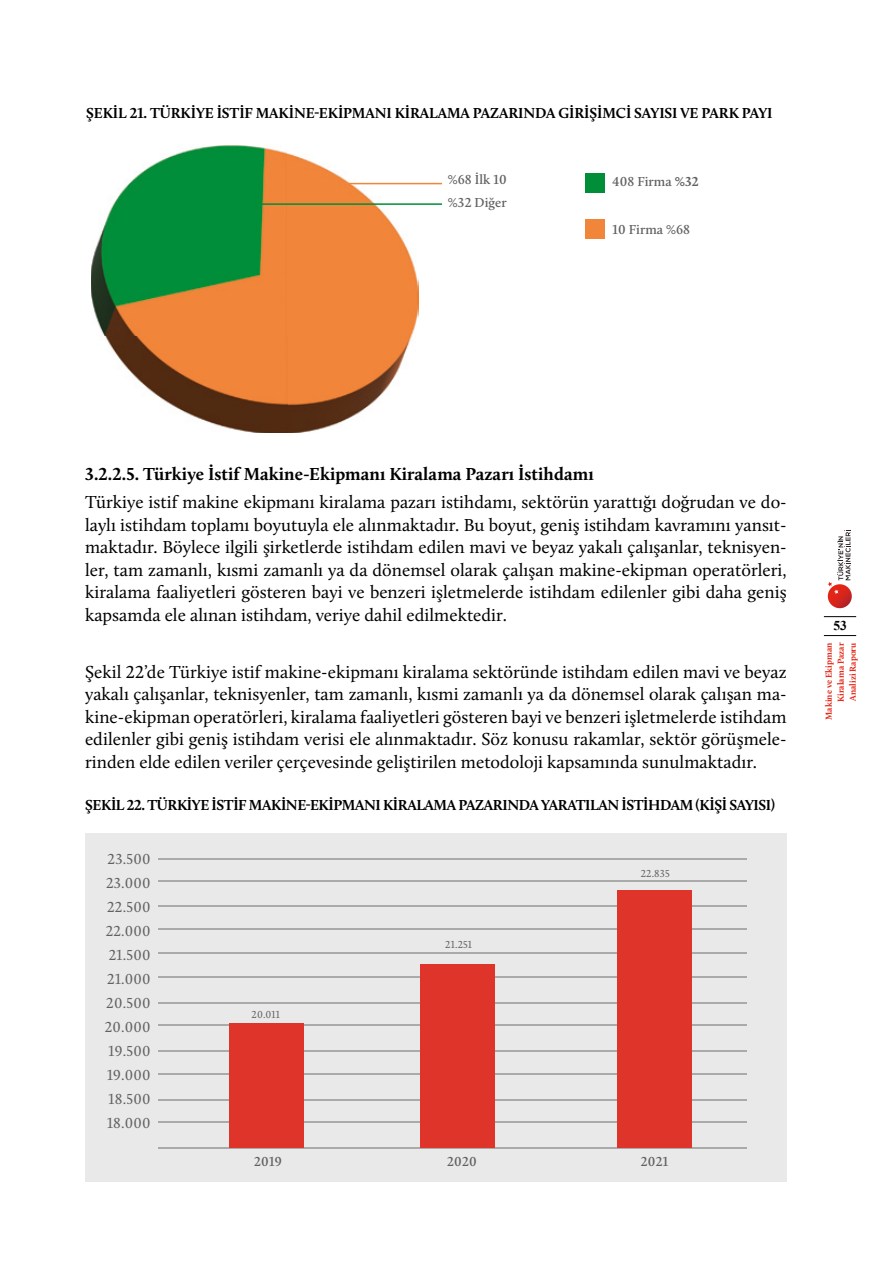
<style>
.page{position:relative;width:893px;height:1263px;background:#fff}
.page>*{position:absolute;margin:0;border:0;box-sizing:border-box;transform-origin:0 0}
.t1{font:18px/22.5px "Calluna";color:#000;text-align:justify}
.t2{font:700 18px "Calluna";color:#000}
.t3{font:700 15px "Calluna";letter-spacing:-.025em;color:#000}
.t4{font:700 15px "Calluna";letter-spacing:-.005em;color:#000}
.t5{font:15px/24px "Calluna";letter-spacing:.015em;color:#616160;text-align:justify}
.t6{font:600 13.5px "Calluna";letter-spacing:.01em;color:#616160}
.t7{font:700 13.5px "Times New Roman";color:#000}
.t8{font:10.5px "Calluna";letter-spacing:.015em;color:#616160}
.t9{font:700 9px/12px "Calluna";color:#e52716;text-align:justify}
.s1{font-weight:700}
</style>
<div class="page">
<hr style="left:824px;top:616px;width:32px;height:1px;background:#000">
<hr style="left:824px;top:635px;width:32px;height:1px;background:#000">
<svg style="left:827px;top:530px;width:25px;height:79px"></svg>
<svg style="left:828px;top:584px;width:24px;height:24px"></svg>
<svg style="left:828px;top:530px;width:22px;height:64px"></svg>
<img style="left:91px;top:145px;width:327px;height:287px">
<div style="left:585px;top:173px;width:20px;height:19px;background:#008e39"></div>
<div style="left:585px;top:219px;width:20px;height:20px;background:#f18539"></div>
<hr style="left:217px;top:203px;width:225px;height:2px;background:#008e39">
<hr style="left:302px;top:183px;width:140px;height:1px;background:#f18539">
<div style="left:85px;top:833px;width:702px;height:348px;background:#e9e9e9"></div>
<hr style="left:158px;top:928px;width:589px;height:1px;background:#aaa">
<hr style="left:158px;top:881px;width:589px;height:1px;background:#aaa">
<hr style="left:158px;top:905px;width:589px;height:1px;background:#aaa">
<hr style="left:158px;top:858px;width:589px;height:1px;background:#aaa">
<hr style="left:158px;top:953px;width:589px;height:1px;background:#aaa">
<hr style="left:158px;top:1002px;width:589px;height:1px;background:#aaa">
<hr style="left:158px;top:976px;width:589px;height:1px;background:#aaa">
<hr style="left:158px;top:1024px;width:589px;height:2px;background:#aaa">
<hr style="left:158px;top:1050px;width:589px;height:1px;background:#aaa">
<hr style="left:158px;top:1099px;width:589px;height:1px;background:#aaa">
<hr style="left:158px;top:1073px;width:589px;height:1px;background:#aaa">
<hr style="left:158px;top:1122px;width:589px;height:1px;background:#aaa">
<hr style="left:158px;top:1147px;width:589px;height:1px;background:#aaa">
<div style="left:229px;top:1023px;width:75px;height:124px;background:#df3429"></div>
<div style="left:420px;top:964px;width:75px;height:183px;background:#df3429"></div>
<div style="left:617px;top:890px;width:75px;height:257px;background:#df3429"></div>
<p class="t4" style="left:86px;top:103px;width:688px">ŞEKIL 21. TÜRKIYE İSTIF MAKINE-EKIPMANI KIRALAMA PAZARINDA GIRIŞIMCI SAYISI VE PARK PAYI</p>
<p class="t6" style="left:448px;top:172px;width:60px">%68 İlk 10</p>
<p class="t6" style="left:612px;top:174px;width:88px">408 Firma <span class="s1">%32</span></p>
<p class="t6" style="left:612px;top:221px;width:79px">10 Firma %68</p>
<p class="t6" style="left:448px;top:194px;width:60px">%32 Diğer</p>
<p class="t2" style="left:85px;top:463px;width:510px">3.2.2.5. Türkiye İstif Makine-Ekipmanı Kiralama Pazarı İstihdamı</p>
<p class="t1" style="left:85px;top:491px;width:703px">Türkiye istif makine ekipmanı kiralama pazarı istihdamı, sektörün yarattığı doğrudan ve do&shy;laylı istihdam toplamı boyutuyla ele alınmaktadır. Bu boyut, geniş istihdam kavramını yansıt&shy;maktadır. Böylece ilgili şirketlerde istihdam edilen mavi ve beyaz yakalı çalışanlar, teknisyen&shy;ler, tam zamanlı, kısmi zamanlı ya da dönemsel olarak çalışan makine-ekipman operatörleri, kiralama faaliyetleri gösteren bayi ve benzeri işletmelerde istihdam edilenler gibi daha geniş kapsamda ele alınan istihdam, veriye dahil edilmektedir.</p>
<p class="t1" style="left:85px;top:660px;width:703px">Şekil 22’de Türkiye istif makine-ekipmanı kiralama sektöründe istihdam edilen mavi ve beyaz yakalı çalışanlar, teknisyenler, tam zamanlı, kısmi zamanlı ya da dönemsel olarak çalışan ma&shy;kine-ekipman operatörleri, kiralama faaliyetleri gösteren bayi ve benzeri işletmelerde istihdam edilenler gibi geniş istihdam verisi ele alınmaktadır. Söz konusu rakamlar, sektör görüşmele&shy;rinden elde edilen veriler çerçevesinde geliştirilen metodoloji kapsamında sunulmaktadır.</p>
<p class="t3" style="left:85px;top:796px;width:691px">ŞEKIL 22. TÜRKIYE İSTIF MAKINE-EKIPMANI KIRALAMA PAZARINDA YARATILAN İSTIHDAM (KİŞİ SAYISI)</p>
<p class="t5" style="left:105px;top:847px;width:47px">23.500<br>23.000<br>22.500<br>22.000<br>21.500<br>21.000<br>20.500<br>20.000<br>19.500<br>19.000<br>18.500<br>18.000</p>
<p class="t8" style="left:252px;top:1008px;width:30px">20.011</p>
<p class="t8" style="left:445px;top:938px;width:28px">21.251</p>
<p class="t8" style="left:641px;top:867px;width:30px">22.835</p>
<p class="t6" style="left:254px;top:1153px;width:29px">2019</p>
<p class="t6" style="left:447px;top:1153px;width:31px">2020</p>
<p class="t6" style="left:641px;top:1153px;width:29px">2021</p>
<p class="t7" style="left:833px;top:616px;width:15px">53</p>
<p class="t9" style="left:822px;top:702px;width:61px;text-indent:-18px;rotate:-90deg">Makine ve Ekipman Kiralama Pazar Analizi Raporu</p>
</div>
